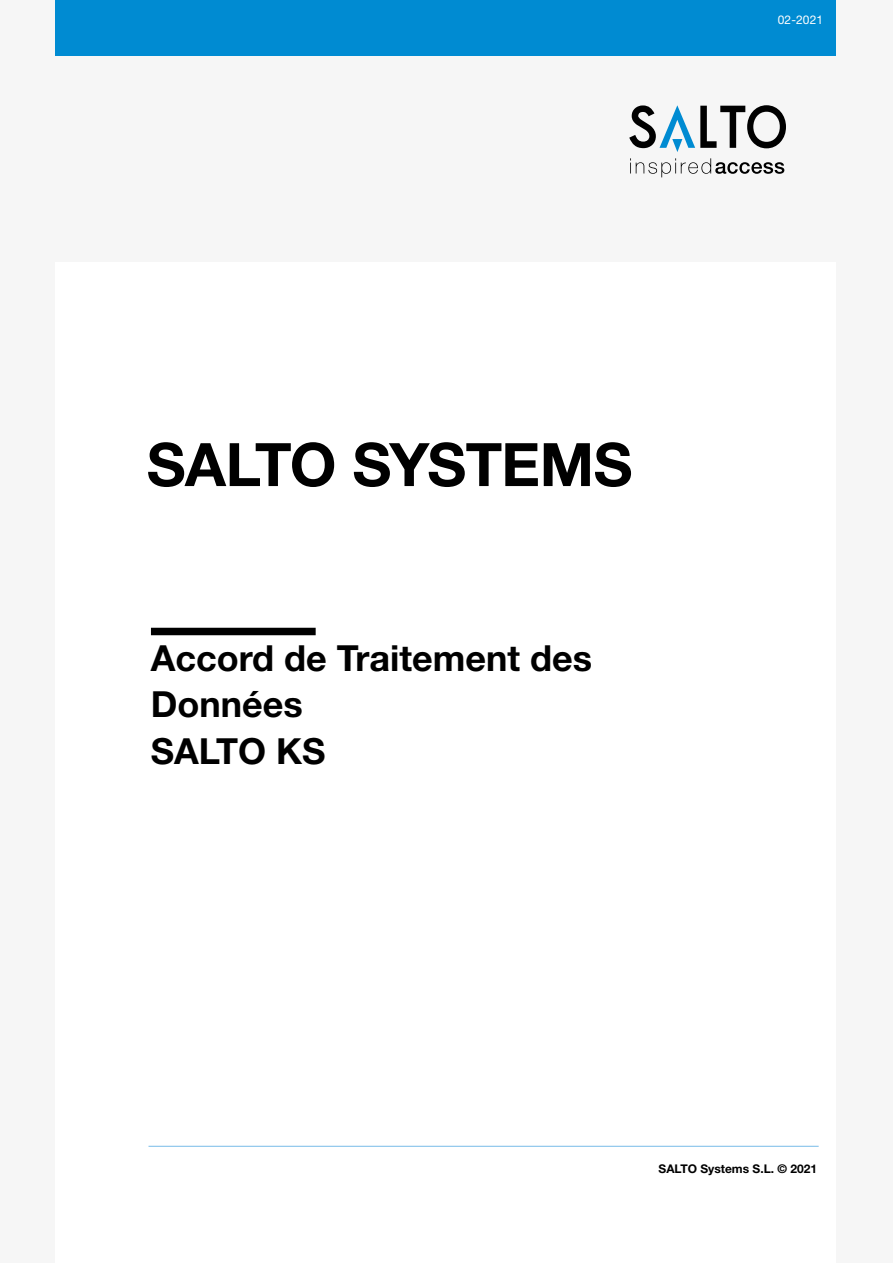
<style>
.page{position:relative;width:893px;height:1263px;background:#f6f6f6}
.page>*{position:absolute;margin:0;border:0;box-sizing:border-box;transform-origin:0 0}
.t1{font:700 60px "Helvetica Neue";letter-spacing:-.015em;color:#000}
.t2{font:700 36px/46.3px "Helvetica Neue LT Std";color:#000}
.t3{font:700 12px "Helvetica Neue LT Std";color:#000}
.t4{font:12px "Helvetica Neue LT Std";letter-spacing:.01em;color:#fff}
</style>
<div class="page">
<div style="left:56px;top:263px;width:780px;height:1000px;background:#fff"></div>
<div style="left:151px;top:628px;width:165px;height:7px;background:#000"></div>
<svg style="left:629px;top:105px;width:157px;height:47px"></svg>
<svg style="left:630px;top:158px;width:154px;height:19px"></svg>
<div style="left:56px;top:0;width:780px;height:56px;background:#008bd2"></div>
<hr style="left:148px;top:1146px;width:671px;height:1px;background:#86c3eb">
<p class="t4" style="left:778px;top:13px;width:47px">02-2021</p>
<h1 class="t1" style="left:147px;top:418px;width:487px">SALTO SYSTEMS</h1>
<p class="t2" style="left:151px;top:634px;width:443px">Accord de Traitement des<br>Données<br>SALTO KS</p>
<p class="t3" style="left:659px;top:1161px;width:160px">SALTO Systems S.L. © 2021</p>
</div>
